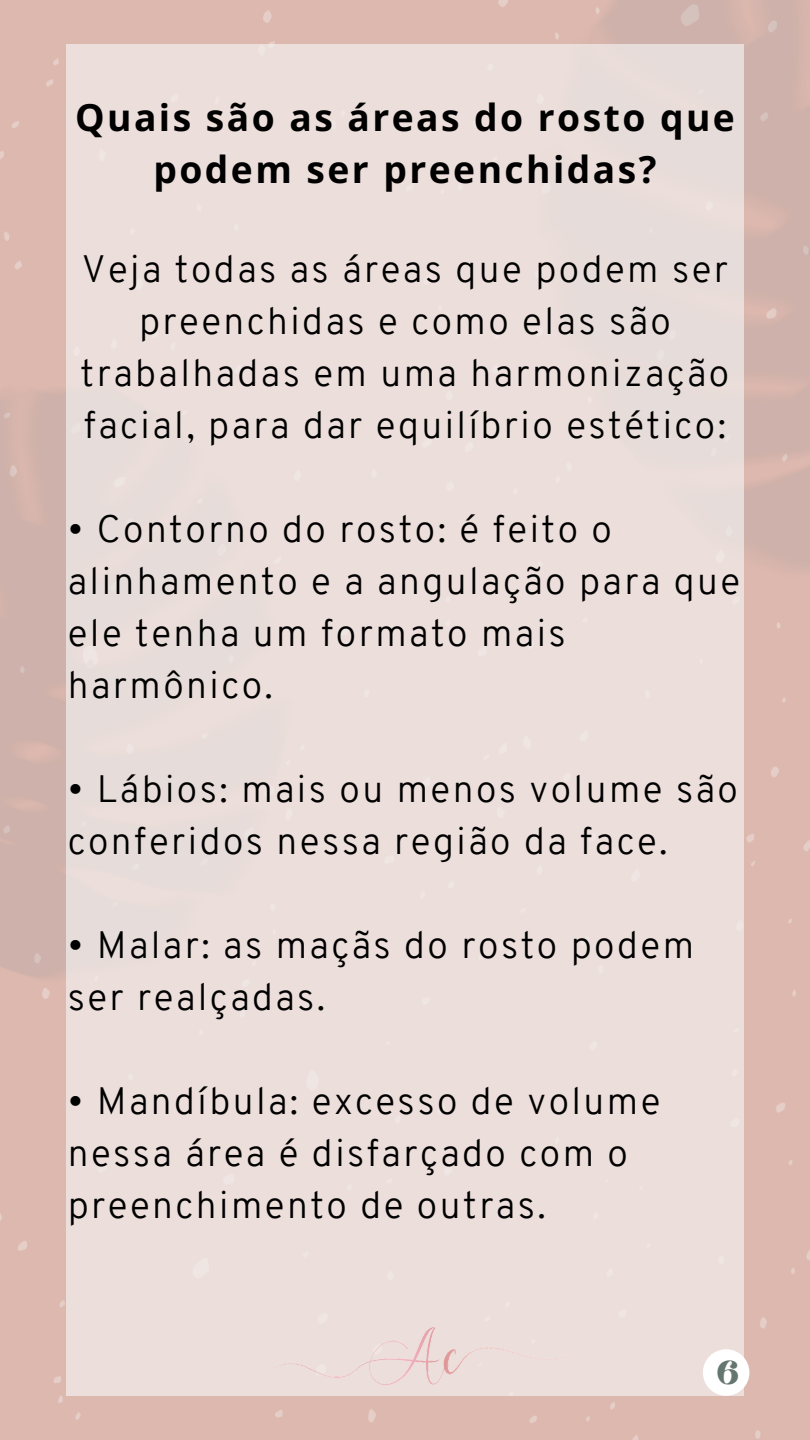
<style>
.page{position:relative;width:810px;height:1440px;background:#fff}
.page>*{position:absolute;margin:0;border:0;box-sizing:border-box;transform-origin:0 0}
.t1{font:300 37.2px/52px "Overpass";letter-spacing:.065em;color:#000}
.t2{font:700 37.2px/52px "Open Sans";letter-spacing:.065em;color:#000;text-align:center}
.t3{font:26.4px "Brasika Display";color:#657670}
</style>
<div class="page">
<img style="left:0;top:0;width:810px;height:1440px">
<div style="left:67px;top:44px;width:677px;height:1352px;background:#ecdeda"></div>
<img style="left:279px;top:1327px;width:256px;height:58px">
<div style="left:703px;top:1349px;width:46px;height:47px;background:#fff;border-radius:50%"></div>
<p class="t2" style="left:75px;top:91px;width:661px">Quais são as áreas do rosto que podem ser preenchidas?</p>
<p class="t1" style="left:81px;top:247px;width:650px;text-align:center">Veja todas as áreas que podem ser preenchidas e como elas são trabalhadas em uma harmonização facial, para dar equilíbrio estético:</p>
<p class="t1" style="left:68px;top:507px;width:674px">• Contorno do rosto: é feito o alinhamento e a angulação para que ele tenha um formato mais harmônico.</p>
<p class="t1" style="left:68px;top:767px;width:672px">• Lábios: mais ou menos volume são conferidos nessa região da face.</p>
<p class="t1" style="left:68px;top:923px;width:628px">• Malar: as maçãs do rosto podem ser realçadas.</p>
<p class="t1" style="left:68px;top:1078px;width:594px">• Mandíbula: excesso de volume nessa área é disfarçado com o preenchimento de outras.</p>
<p class="t3" style="left:716px;top:1353px;width:25px">6</p>
</div>
